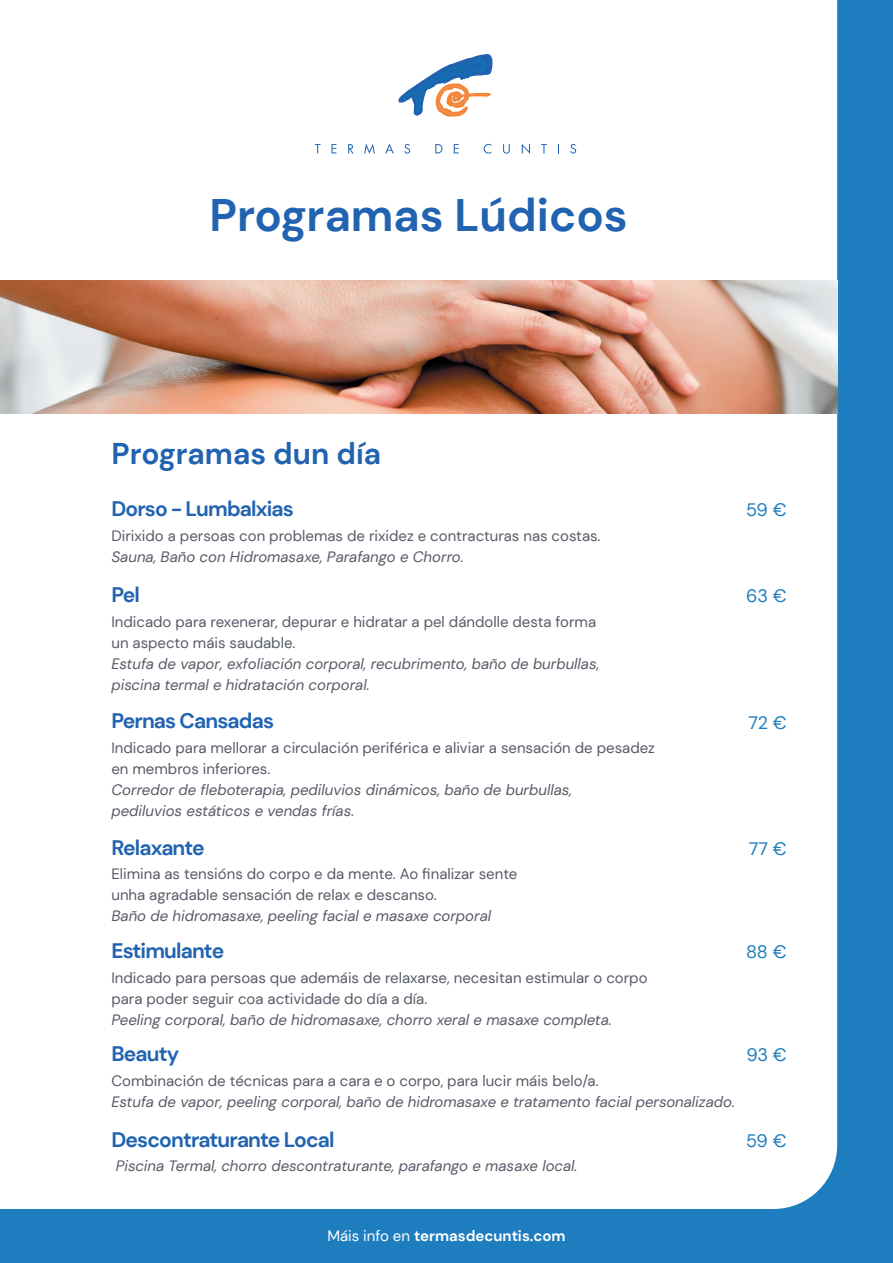
<style>
.page{position:relative;width:893px;height:1263px;background:#1e7dbf}
.page>*{position:absolute;margin:0;border:0;box-sizing:border-box;transform-origin:0 0}
.t1{font:700 45.45px "DM Sans";color:#2163b0}
.t2{font:700 30px "DM Sans";color:#2163b0}
.t3{font:700 21px "DM Sans";letter-spacing:-.04em;color:#2163b0}
.t4{font:18px "DM Sans";letter-spacing:-.015em;color:#1e7dbf}
.t5{font:15px/21px "DM Sans";color:#575b68}
.t6{font:italic 15px/21px "DM Sans";color:#575b68}
.t7{font:700 15px "DM Sans";color:#fff}
.s1{font-weight:400}
</style>
<div class="page">
<div style="left:0;top:0;width:837px;height:1209px;background:#fff"></div>
<img style="left:0;top:281px;width:837px;height:133px">
<svg style="left:315px;top:144px;width:6px;height:9px"></svg>
<svg style="left:331px;top:144px;width:5px;height:9px"></svg>
<svg style="left:348px;top:144px;width:6px;height:9px"></svg>
<svg style="left:364px;top:144px;width:11px;height:10px"></svg>
<svg style="left:385px;top:144px;width:9px;height:9px"></svg>
<svg style="left:404px;top:144px;width:6px;height:10px"></svg>
<svg style="left:435px;top:144px;width:7px;height:9px"></svg>
<svg style="left:454px;top:144px;width:5px;height:9px"></svg>
<svg style="left:484px;top:144px;width:7px;height:10px"></svg>
<svg style="left:503px;top:144px;width:7px;height:10px"></svg>
<svg style="left:522px;top:144px;width:8px;height:10px"></svg>
<svg style="left:541px;top:144px;width:6px;height:9px"></svg>
<svg style="left:570px;top:144px;width:6px;height:10px"></svg>
<svg style="left:398px;top:54px;width:95px;height:63px;background:#c0c7d1"></svg>
<h1 class="t1" style="left:209px;top:186px;width:420px">Programas Lúdicos</h1>
<h2 class="t2" style="left:112px;top:434px;width:271px">Programas dun día</h2>
<h3 class="t3" style="left:111px;top:496px;width:184px">Dorso - Lumbalxias</h3>
<p class="t4" style="left:746px;top:499px;width:42px">59 €</p>
<p class="t5" style="left:111px;top:525px;width:491px">Dirixido a persoas con problemas de rixidez e contracturas nas costas.</p>
<p class="t6" style="left:111px;top:546px;width:354px">Sauna, Baño con Hidromasaxe, Parafango e Chorro.</p>
<h3 class="t3" style="left:111px;top:581px;width:30px">Pel</h3>
<p class="t4" style="left:746px;top:585px;width:42px">63 €</p>
<p class="t5" style="left:111px;top:611px;width:486px">Indicado para rexenerar, depurar e hidratar a pel dándolle desta forma un aspecto máis saudable.</p>
<p class="t6" style="left:111px;top:653px;width:489px">Estufa de vapor, exfoliación corporal, recubrimento, baño de burbullas, piscina termal e hidratación corporal.</p>
<h3 class="t3" style="left:111px;top:708px;width:164px">Pernas Cansadas</h3>
<p class="t4" style="left:748px;top:711px;width:40px">72 €</p>
<p class="t5" style="left:111px;top:737px;width:545px">Indicado para mellorar a circulación periférica e aliviar a sensación de pesadez en membros inferiores.</p>
<p class="t6" style="left:111px;top:779px;width:462px">Corredor de fleboterapia, pediluvios dinámicos, baño de burbullas, pediluvios estáticos e vendas frías.</p>
<h3 class="t3" style="left:111px;top:834px;width:95px">Relaxante</h3>
<p class="t4" style="left:749px;top:837px;width:39px">77 €</p>
<p class="t5" style="left:111px;top:864px;width:407px">Elimina as tensións do corpo e da mente. Ao finalizar sente unha agradable sensación de relax e descanso.</p>
<p class="t6" style="left:111px;top:906px;width:381px">Baño de hidromasaxe, peeling facial e masaxe corporal</p>
<h3 class="t3" style="left:111px;top:937px;width:114px">Estimulante</h3>
<p class="t4" style="left:746px;top:941px;width:42px">88 €</p>
<p class="t5" style="left:111px;top:967px;width:538px">Indicado para persoas que ademáis de relaxarse, necesitan estimular o corpo para poder seguir coa actividade do día a día.</p>
<p class="t6" style="left:111px;top:1009px;width:502px">Peeling corporal, baño de hidromasaxe, chorro xeral e masaxe completa.</p>
<h3 class="t3" style="left:111px;top:1041px;width:69px">Beauty</h3>
<p class="t4" style="left:746px;top:1044px;width:42px">93 €</p>
<p class="t5" style="left:111px;top:1070px;width:489px">Combinación de técnicas para a cara e o corpo, para lucir máis belo/a.</p>
<p class="t6" style="left:111px;top:1091px;width:625px">Estufa de vapor, peeling corporal, baño de hidromasaxe e tratamento facial personalizado.</p>
<h3 class="t3" style="left:111px;top:1126px;width:225px">Descontraturante Local</h3>
<p class="t4" style="left:746px;top:1129px;width:42px">59 €</p>
<p class="t6" style="left:116px;top:1155px;width:463px">Piscina Termal, chorro descontraturante, parafango e masaxe local.</p>
<p class="t7" style="left:327px;top:1226px;width:240px"><span class="s1">Máis info en</span> termasdecuntis.com</p>
</div>
